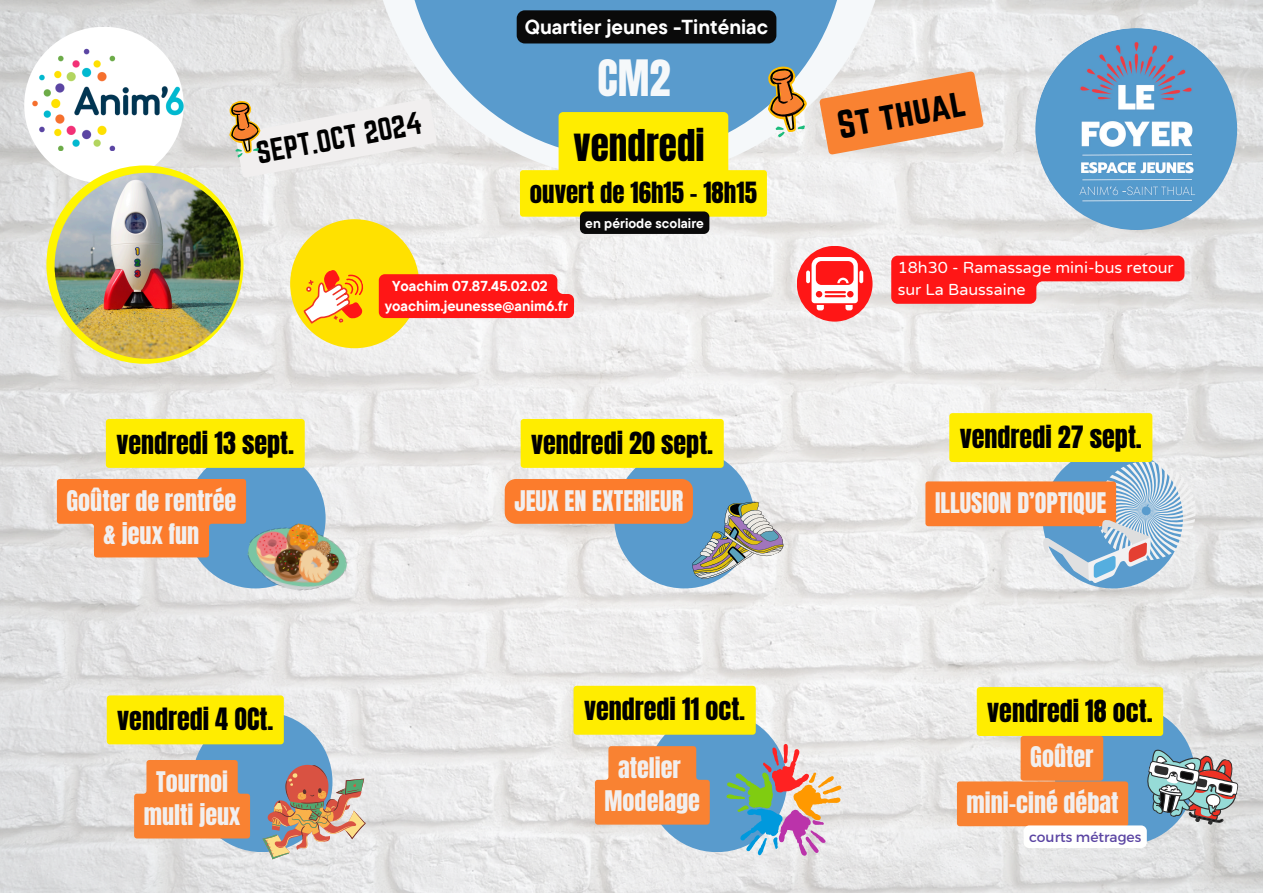
<style>
.page{position:relative;width:1263px;height:893px;background:#fff}
.page>*{position:absolute;margin:0;border:0;box-sizing:border-box;transform-origin:0 0}
.t1{font:42.6px "Anton";color:#f5f8fa}
.t2{font:37.28px "Anton";color:#000}
.t3{font:35.03px "Norwester";color:#000}
.t4{font:27.97px "Norwester";color:#000}
.t5{font:26.1px "Anton";color:#000}
.t6{font:24.83px "Anton";color:#000}
.t7{font:24.15px/33.7px "Anton";color:#f1efef;text-align:center}
.t8{font:700 20.17px "TT Commons Pro";color:#fff}
.t9{font:16.12px "Varela Round";color:#fff}
.t10{font:700 14.4px "TT Commons Pro";color:#fff}
.t11{font:13.88px "Montserrat";color:#5b45a3}
.t12{font:700 13.42px "TT Commons Pro";color:#fff}
</style>
<div class="page">
<img style="left:0;top:0;width:1263px;height:893px">
<div style="left:24px;top:27px;width:160px;height:156px;background:#fff;border-radius:50%"></div>
<img style="left:25px;top:40px;width:166px;height:110px">
<svg style="left:370px;top:0;width:518px;height:179px;fill:#ededed"></svg>
<svg style="left:406px;top:0;width:440px;height:158px;fill:#599bcd"></svg>
<div style="left:185px;top:448px;width:141px;height:140px;background:#599bcd;border-radius:50%"></div>
<svg style="left:57px;top:479px;width:189px;height:78px"></svg>
<div style="left:614px;top:448px;width:141px;height:140px;background:#599bcd;border-radius:50%"></div>
<div style="left:192px;top:711px;width:140px;height:141px;background:#599bcd;border-radius:50%"></div>
<div style="left:647px;top:711px;width:140px;height:141px;background:#599bcd;border-radius:50%"></div>
<svg style="left:46px;top:165px;width:197px;height:199px;fill:#fff500"></svg>
<img style="left:55px;top:173px;width:186px;height:186px;border-radius:50%">
<svg style="left:218px;top:97px;width:219px;height:81px"></svg>
<div style="left:797px;top:246px;width:75px;height:76px;background:#ff1616;border-radius:50%"></div>
<svg style="left:811px;top:257px;width:47px;height:53px"></svg>
<svg style="left:806px;top:270px;width:4px;height:13px"></svg>
<svg style="left:859px;top:270px;width:4px;height:13px"></svg>
<svg style="left:891px;top:256px;width:293px;height:48px"></svg>
<img style="left:1035px;top:28px;width:202px;height:202px;border-radius:50%">
<img style="left:243px;top:515px;width:110px;height:83px">
<svg style="left:262px;top:765px;width:104px;height:94px"></svg>
<svg style="left:726px;top:744px;width:116px;height:112px"></svg>
<svg style="left:134px;top:760px;width:116px;height:78px"></svg>
<svg style="left:595px;top:746px;width:115px;height:78px"></svg>
<svg style="left:505px;top:479px;width:282px;height:106px"></svg>
<div style="left:521px;top:419px;width:203px;height:49px;background:#ffed00"></div>
<svg style="left:925px;top:413px;width:271px;height:170px"></svg>
<div style="left:107px;top:695px;width:177px;height:49px;background:#ffed00"></div>
<div style="left:573px;top:686px;width:183px;height:48px;background:#ffed00"></div>
<div style="left:106px;top:419px;width:199px;height:49px;background:#ffed00"></div>
<div style="left:517px;top:10px;width:259px;height:33px;background:#0a0a0a"></div>
<div style="left:1023px;top:825px;width:124px;height:23px;background:#fffffe;border-radius:6px"></div>
<svg style="left:957px;top:687px;width:286px;height:142px"></svg>
<svg style="left:520px;top:62px;width:464px;height:172px"></svg>
<div style="left:290px;top:219px;width:129px;height:129px;background:#ffe100;border-radius:50%"></div>
<svg style="left:297px;top:270px;width:67px;height:60px"></svg>
<div style="left:379px;top:274px;width:195px;height:44px;background:#ff1616"></div>
<p class="t8" style="left:525px;top:14px;width:245px">Quartier jeunes -Tinténiac</p>
<h2 class="t4" style="left:254px;top:136px;width:169px;rotate:-10deg">SEPT.OCT 2024</h2>
<p class="t1" style="left:597px;top:48px;width:75px">CM2</p>
<p class="t2" style="left:573px;top:119px;width:133px">vendredi</p>
<p class="t6" style="left:530px;top:175px;width:229px">ouvert de 16h15 - 18h15</p>
<p class="t12" style="left:585px;top:214px;width:120px">en période scolaire</p>
<h5 class="t10" style="left:392px;top:277px;width:157px">Yoachim 07.87.45.02.02</h5>
<h4 class="t10" style="left:385px;top:297px;width:185px">yoachim.jeunesse@anim6.fr</h4>
<h6 class="t3" style="left:834px;top:104px;width:131px;rotate:-10deg">St thual</h6>
<h3 class="t9" style="left:898px;top:258px;width:278px">18h30 - Ramassage mini-bus retour</h3>
<p class="t9" style="left:898px;top:281px;width:130px">sur La Baussaine</p>
<h5 class="t5" style="left:116px;top:424px;width:179px">vendredi 13 sept.</h5>
<h1 class="t7" style="left:67px;top:484px;width:171px">Goûter de rentrée &amp; jeux fun</h1>
<p class="t5" style="left:531px;top:424px;width:184px">vendredi 20 sept.</p>
<h4 class="t5" style="left:960px;top:418px;width:184px">vendredi 27 sept.</h4>
<p class="t7" style="left:514px;top:484px;width:170px">JEUX EN EXTERIEUR</p>
<p class="t7" style="left:935px;top:486px;width:173px">ILLUSION D’OPTIQUE</p>
<h6 class="t5" style="left:117px;top:700px;width:158px">vendredi 4 OCt.</h6>
<p class="t5" style="left:584px;top:690px;width:163px">vendredi 11 oct.</p>
<h4 class="t5" style="left:987px;top:692px;width:167px">vendredi 18 oct.</h4>
<p class="t7" style="left:144px;top:765px;width:98px">Tournoi multi jeux</p>
<p class="t7" style="left:604px;top:751px;width:97px">atelier<br>Modelage</p>
<p class="t7" style="left:1030px;top:741px;width:65px">Goûter</p>
<p class="t7" style="left:966px;top:786px;width:153px">mini-ciné débat</p>
<h4 class="t11" style="left:1029px;top:828px;width:114px">courts métrages</h4>
</div>
